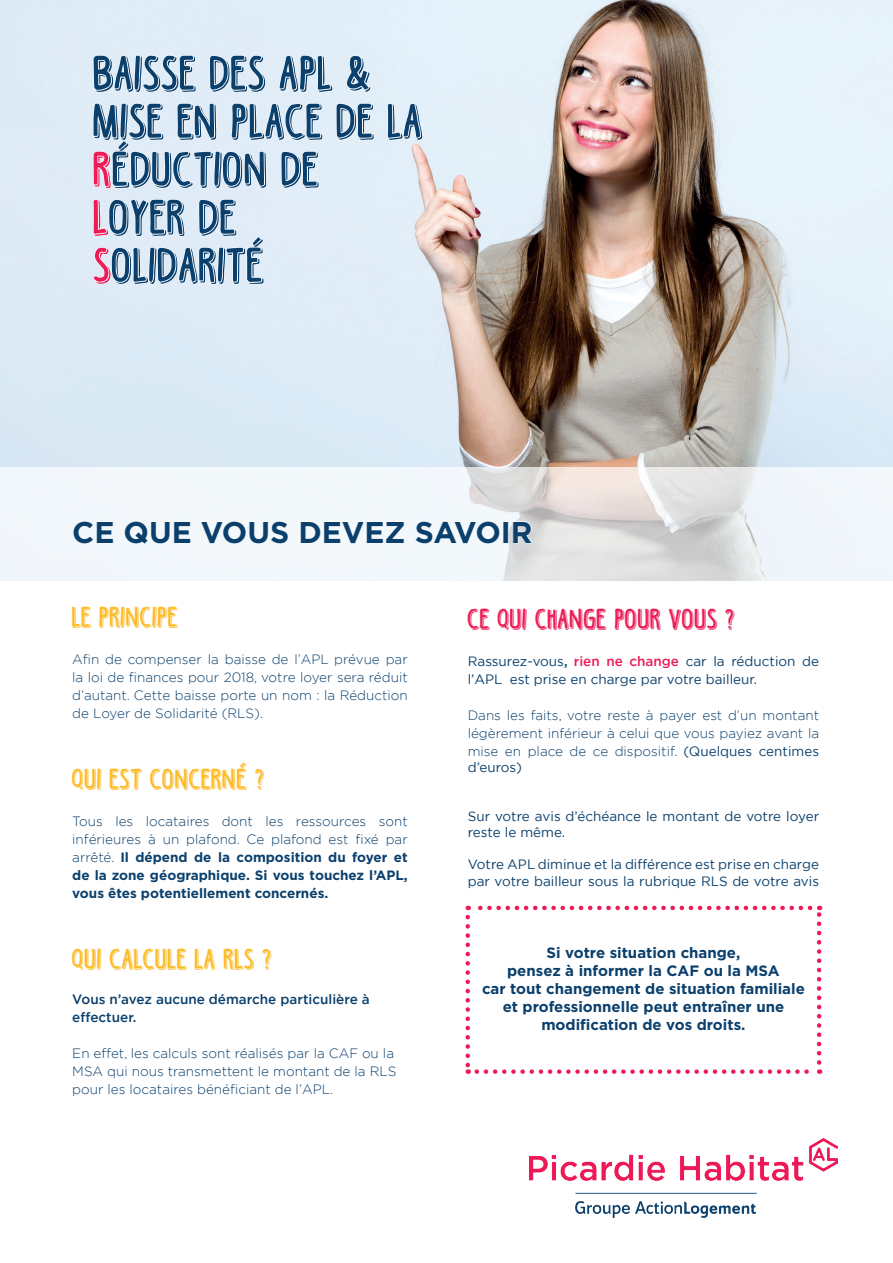
<style>
.page{position:relative;width:893px;height:1263px;background:#fff}
.page>*{position:absolute;margin:0;border:0;box-sizing:border-box;transform-origin:0 0}
.t1{font:700 51px/48px "Black Coffee Shadow";color:#0b406d}
.t2{font:700 30px "Black Coffee Shadow";color:#fdbb28}
.t3{font:700 30px "Gotham";color:#0b406d}
.t4{font:700 30px "Black Coffee Shadow";color:#ed1b56}
.t5{font:700 15px/18px "Gotham";color:#0b406d;text-align:center}
.t6{font:300 13.5px/18px "Gotham";color:#0b406d;text-align:justify}
.t7{font:13.5px/16.2px "Gotham";color:#0b406d}
.t8{font:700 13.5px/18px "Gotham";color:#0b406d;text-align:justify}
.t9{font:500 13.5px/18px "Gotham";color:#0b406d}
.s1{color:#ed1b56}
.s2{font-weight:300}
.s3{font-weight:500}
.s4{font-weight:500;color:#ed1b56}
.s5{font-weight:400}
</style>
<div class="page">
<img style="left:0;top:0;width:893px;height:467px">
<svg style="left:0;top:467px;width:893px;height:114px;fill:#f2f7fb"></svg>
<svg style="left:93px;top:55px;width:103px;height:38px"></svg>
<svg style="left:209px;top:55px;width:57px;height:38px"></svg>
<svg style="left:279px;top:55px;width:54px;height:38px"></svg>
<svg style="left:346px;top:55px;width:25px;height:38px"></svg>
<svg style="left:336px;top:103px;width:38px;height:38px"></svg>
<svg style="left:387px;top:103px;width:36px;height:38px"></svg>
<svg style="left:93px;top:103px;width:230px;height:86px"></svg>
<svg style="left:93px;top:199px;width:171px;height:86px"></svg>
<svg style="left:73px;top:521px;width:41px;height:23px"></svg>
<svg style="left:124px;top:521px;width:67px;height:23px"></svg>
<svg style="left:201px;top:521px;width:88px;height:23px"></svg>
<svg style="left:300px;top:521px;width:105px;height:23px"></svg>
<svg style="left:415px;top:521px;width:85px;height:23px"></svg>
<div style="left:504px;top:522px;width:4px;height:21px;border:1px solid #fff"></div>
<svg style="left:513px;top:521px;width:19px;height:22px"></svg>
<img style="left:529px;top:1139px;width:309px;height:78px">
<svg style="left:465px;top:917px;width:5px;height:157px"></svg>
<svg style="left:477px;top:1069px;width:343px;height:5px"></svg>
<svg style="left:817px;top:906px;width:4px;height:156px"></svg>
<svg style="left:468px;top:906px;width:342px;height:4px"></svg>
<h1 class="t1" style="left:94px;top:50px;width:332px">BAISSE DES APL &amp;<br>MISE EN PLACE DE LA<br><span class="s1">R</span>ÉDUCTION DE<br><span class="s1">L</span>OYER DE<br><span class="s1">S</span>OLIDARITÉ</h1>
<h2 class="t3" style="left:72px;top:512px;width:462px">CE QUE VOUS DEVEZ SAVOIR</h2>
<h2 class="t2" style="left:72px;top:600px;width:107px">LE PRINCIPE</h2>
<p class="t6" style="left:72px;top:650px;width:337px">Afin de compenser la baisse de l’APL prévue par la loi de finances pour 2018, votre loyer sera réduit d’autant. Cette baisse porte un nom : la Réduction de Loyer de Solidarité (RLS).</p>
<h2 class="t2" style="left:72px;top:762px;width:194px">QUI EST CONCERNÉ ?</h2>
<p class="t8" style="left:72px;top:812px;width:337px"><span class="s2">Tous les locataires dont les ressources sont inférieures à un plafond. Ce plafond est fixé par arrêté.</span> Il dépend de la composition du foyer et de la zone géographique. Si vous touchez l’APL, vous êtes potentiellement concernés.</p>
<h2 class="t2" style="left:72px;top:942px;width:202px">QUI CALCULE LA RLS ?</h2>
<p class="t9" style="left:72px;top:990px;width:299px">Vous n’avez aucune démarche particulière à effectuer.</p>
<p class="t6" style="left:72px;top:1044px;width:326px;text-align:left">En effet, les calculs sont réalisés par la CAF ou la<br>MSA qui nous transmettent le montant de la RLS pour les locataires bénéficiant de l’APL.</p>
<h2 class="t4" style="left:468px;top:602px;width:269px">CE QUI CHANGE POUR VOUS ?</h2>
<p class="t7" style="left:468px;top:652px;width:353px;line-height:18px">Rassurez-vous<span class="s3">,</span> <span class="s4">rien ne change</span> car la réduction de l’APL est prise en charge par votre bailleur.</p>
<p class="t6" style="left:468px;top:706px;width:353px">Dans les faits, votre reste à payer est d’un montant légèrement inférieur à celui que vous payiez avant la mise en place de ce dispositif. <span class="s5">(Quelques centimes</span></p>
<p class="t7" style="left:468px;top:759px;width:56px">d’euros)</p>
<p class="t7" style="left:468px;top:808px;width:353px">Sur votre avis d’échéance le montant de votre loyer reste le même.</p>
<p class="t7" style="left:468px;top:856px;width:353px">Votre APL diminue et la différence est prise en charge par votre bailleur sous la rubrique RLS de votre avis</p>
<p class="t5" style="left:482px;top:944px;width:324px">Si votre situation change,<br>pensez à informer la CAF ou la MSA<br>car tout changement de situation familiale et professionnelle peut entraîner une modification de vos droits.</p>
</div>
